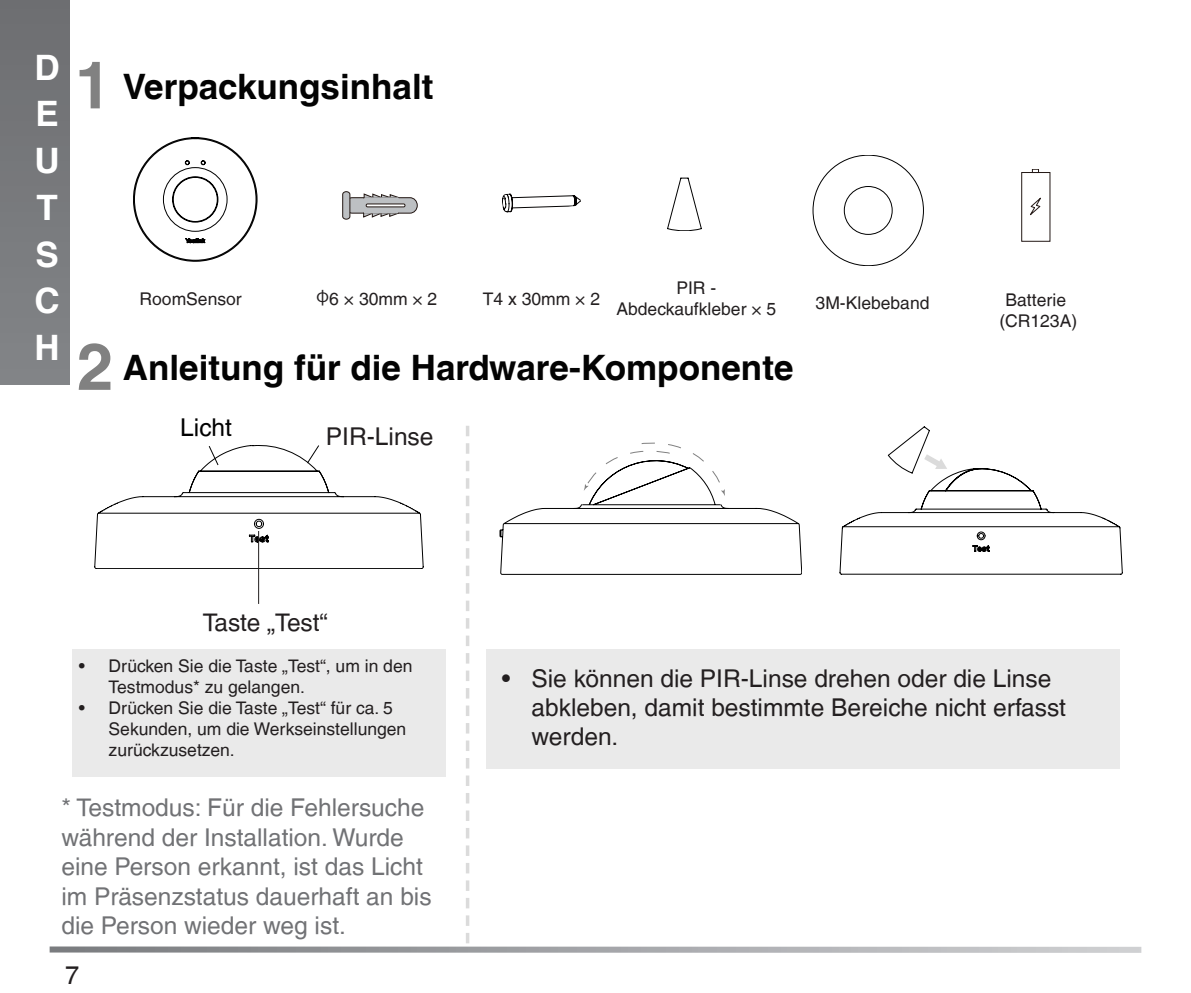
<style>
.page{position:relative;width:1191px;height:993px;background:#fff}
.page>*{position:absolute;margin:0;border:0;box-sizing:border-box;transform-origin:0 0}
.大标题{font:700 35px "Helvetica LT";color:#030303}
.标题2{font:700 35px "Helvetica LT";color:#fff}
.t1{font:25.55px "Helvetica LT";color:#231f20}
.t2{font:24.5px/29.4px "Helvetica LT";color:#717275}
.t3{font:24.5px/29.4px "Helvetica LT";color:#231f20}
.t4{font:24.5px "Helvetica LT";color:#000}
.t5{font:17.5px/21px "Helvetica LT";color:#231f20}
.s1{font-size:65.45px}
</style>
<div class="page">
<svg style="left:50px;top:946px;width:1091px;height:6px;background:#adaeb1"></svg>
<div style="left:345px;top:198px;width:72px;height:15px;background:#bdc0c3;border-radius:8px"></div>
<div style="left:345px;top:197px;width:72px;height:16px;border:1px solid #211512;border-radius:8px"></div>
<div style="left:343px;top:192px;width:7px;height:27px;background:#bdc0c3;border-radius:3px"></div>
<div style="left:342px;top:191px;width:8px;height:28px;border:1px solid #221713;border-radius:3px"></div>
<div style="left:366px;top:204px;width:39px;height:3px;border:1px solid #221713"></div>
<svg style="left:363px;top:193px;width:39px;height:5px"></svg>
<svg style="left:363px;top:212px;width:38px;height:6px"></svg>
<hr style="left:364px;top:197px;width:35px;height:2px;background:#bdc0c3">
<hr style="left:364px;top:211px;width:34px;height:2px;background:#bdc0c3">
<svg style="left:502px;top:194px;width:79px;height:18px"></svg>
<svg style="left:667px;top:178px;width:34px;height:53px"></svg>
<svg style="left:133px;top:137px;width:124px;height:124px"></svg>
<svg style="left:813px;top:155px;width:110px;height:111px"></svg>
<svg style="left:1021px;top:169px;width:29px;height:72px"></svg>
<hr style="left:258px;top:531px;width:1px;height:72px;background:#231f20">
<div style="left:72px;top:648px;width:374px;height:128px;background:#eaeaea"></div>
<svg style="left:840px;top:426px;width:282px;height:148px"></svg>
<svg style="left:95px;top:445px;width:328px;height:123px"></svg>
<svg style="left:500px;top:442px;width:302px;height:132px"></svg>
<svg style="left:466px;top:426px;width:3px;height:517px"></svg>
<div style="left:486px;top:648px;width:634px;height:120px;background:#eaeaea"></div>
<div style="left:1px;top:0;width:69px;height:385px;background:#78797c"></div>
<p class="标题2" style="left:34px;top:46px;width:27px">D</p>
<p class="标题2" style="left:35px;top:93px;width:25px">E</p>
<p class="标题2" style="left:34px;top:139px;width:27px">U</p>
<p class="标题2" style="left:36px;top:186px;width:23px">T</p>
<p class="标题2" style="left:35px;top:233px;width:25px">S</p>
<p class="标题2" style="left:34px;top:279px;width:27px">C</p>
<p class="标题2" style="left:34px;top:326px;width:27px">H</p>
<p class="大标题" style="left:75px;top:66px;width:360px"><span class="s1">1</span> Verpackungsinhalt</p>
<p class="t5" style="left:140px;top:288px;width:104px">RoomSensor</p>
<p class="t5" style="left:316px;top:288px;width:123px"><sup>φ</sup>6 × 30mm × 2</p>
<p class="t5" style="left:483px;top:288px;width:119px">T4 x 30mm × 2</p>
<p class="t5" style="left:616px;top:277px;width:161px;text-align:center">PIR -<br>Abdeckaufkleber × 5</p>
<p class="大标题" style="left:77px;top:346px;width:718px"><span class="s1">2</span> Anleitung für die Hardware-Komponente</p>
<p class="t4" style="left:180px;top:413px;width:53px">Licht</p>
<p class="t3" style="left:326px;top:421px;width:109px">PIR-Linse</p>
<p class="t5" style="left:815px;top:292px;width:115px">3M-Klebeband</p>
<p class="t5" style="left:1005px;top:289px;width:62px">Batterie</p>
<p class="t5" style="left:999px;top:310px;width:79px">(CR123A)</p>
<p class="t3" style="left:203px;top:607px;width:126px">Taste „Test“</p>
<p class="t5" style="left:109px;top:655px;width:305px;text-indent:-30px">• Drücken Sie die Taste „Test“, um in den<br>Testmodus* zu gelangen.</p>
<p class="t5" style="left:109px;top:697px;width:299px;text-indent:-30px">• Drücken Sie die Taste „Test“ für ca. 5<br>Sekunden, um die Werkseinstellungen zurückzusetzen.</p>
<p class="t3" style="left:531px;top:663px;width:536px;text-indent:-30px">• Sie können die PIR-Linse drehen oder die Linse abkleben, damit bestimmte Bereiche nicht erfasst werden.</p>
<p class="t2" style="left:61px;top:792px;width:372px">* Testmodus: Für die Fehlersuche während der Installation. Wurde eine Person erkannt, ist das Licht im Präsenzstatus dauerhaft an bis die Person wieder weg ist.</p>
<h2 class="t1" style="left:65px;top:959px;width:16px">7</h2>
</div>
